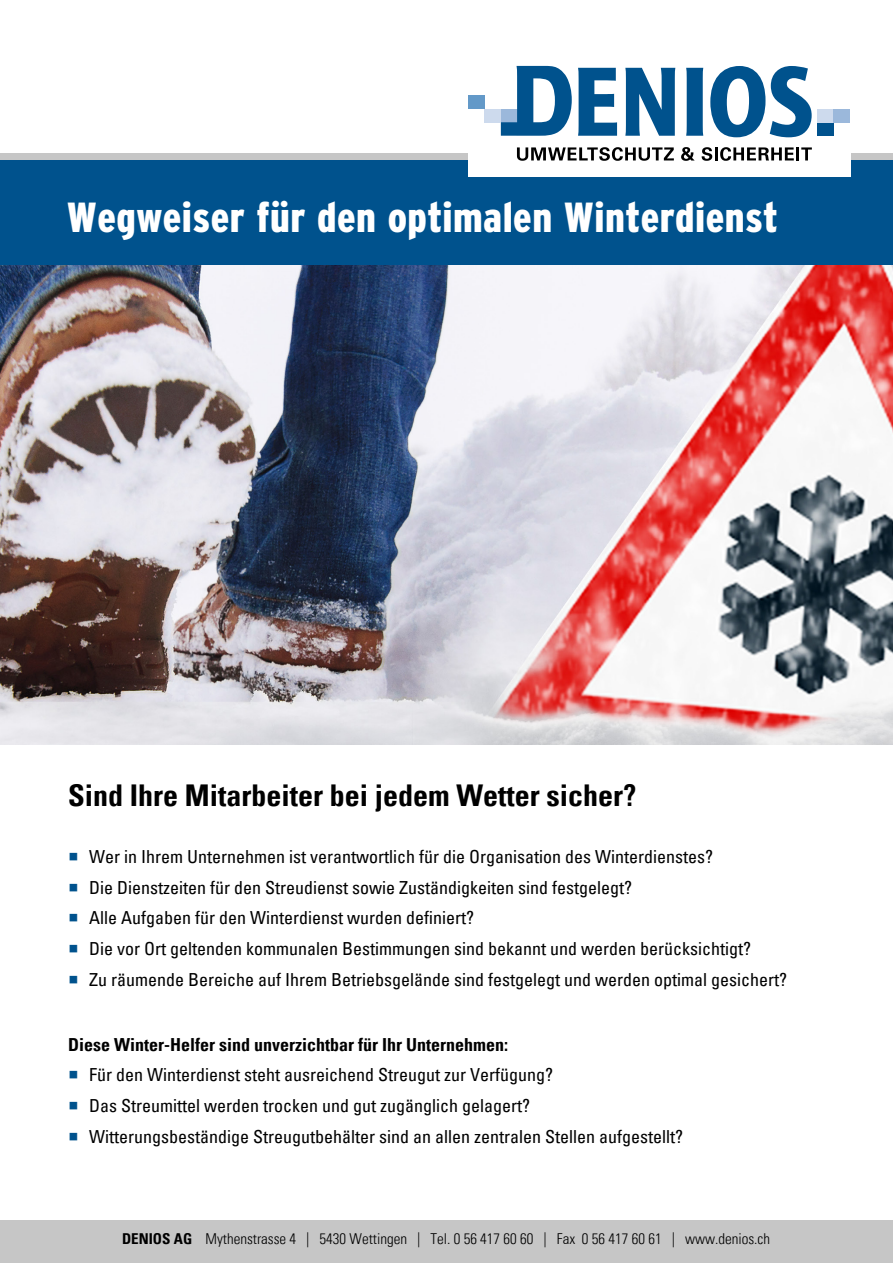
<style>
.page{position:relative;width:893px;height:1263px;background:#fff}
.page>*{position:absolute;margin:0;border:0;box-sizing:border-box;transform-origin:0 0}
.t1{font:900 42px "Interstate CE Condensed";letter-spacing:.01em;color:#fff}
.t2{font:700 condensed 30px "Univers LT Pro";color:#000}
.t3{font:condensed 18px/30.8px "Univers LT Pro";color:#000}
.t4{font:700 condensed 18px "Univers LT Pro";color:#000}
.t5{font:300 condensed 15px "Univers LT Pro";color:#000}
.s1{font-weight:700}
</style>
<div class="page">
<div style="left:0;top:1220px;width:893px;height:43px;background:#c6c6c6"></div>
<div style="left:0;top:159px;width:893px;height:107px;background:#00528d"></div>
<div style="left:0;top:153px;width:893px;height:6px;background:#c6c6c6"></div>
<div style="left:468px;top:66px;width:382px;height:110px;background:#fff"></div>
<svg style="left:578px;top:68px;width:39px;height:68px"></svg>
<svg style="left:625px;top:68px;width:50px;height:68px"></svg>
<svg style="left:686px;top:68px;width:17px;height:68px"></svg>
<svg style="left:710px;top:66px;width:102px;height:71px"></svg>
<svg style="left:501px;top:66px;width:71px;height:70px"></svg>
<div style="left:817px;top:122px;width:17px;height:14px;background:#00528d"></div>
<div style="left:485px;top:109px;width:16px;height:13px;background:#cddaed"></div>
<div style="left:468px;top:96px;width:17px;height:13px;background:#6399c8"></div>
<div style="left:817px;top:109px;width:16px;height:13px;background:#cddaed"></div>
<div style="left:833px;top:109px;width:17px;height:13px;background:#9bb8db"></div>
<svg style="left:517px;top:147px;width:157px;height:14px"></svg>
<svg style="left:681px;top:147px;width:14px;height:14px"></svg>
<svg style="left:702px;top:147px;width:110px;height:14px"></svg>
<img style="left:0;top:266px;width:893px;height:478px">
<h1 class="t1" style="left:67px;top:188px;width:713px">Wegweiser für den optimalen Winterdienst</h1>
<h2 class="t2" style="left:68px;top:777px;width:570px">Sind Ihre Mitarbeiter bei jedem Wetter sicher?</h2>
<p class="t3" style="left:89px;top:841px;width:699px">Wer in Ihrem Unternehmen ist verantwortlich für die Organisation des Winterdienstes?<br>Die Dienstzeiten für den Streudienst sowie Zuständigkeiten sind festgelegt?<br>Alle Aufgaben für den Winterdienst wurden definiert?<br>Die vor Ort geltenden kommunalen Bestimmungen sind bekannt und werden berücksichtigt?<br>Zu räumende Bereiche auf Ihrem Betriebsgelände sind festgelegt und werden optimal gesichert?</p>
<p class="t4" style="left:68px;top:1033px;width:441px">Diese Winter-Helfer sind unverzichtbar für Ihr Unternehmen:</p>
<p class="t3" style="left:89px;top:1059px;width:595px">Für den Winterdienst steht ausreichend Streugut zur Verfügung?<br>Das Streumittel werden trocken und gut zugänglich gelagert?<br>Witterungsbeständige Streugutbehälter sind an allen zentralen Stellen aufgestellt?</p>
<p class="t5" style="left:122px;top:1229px;width:649px"><span class="s1">DENIOS AG</span> Mythenstrasse 4 | 5430 Wettingen | Tel. 0 56 417 60 60 | Fax 0 56 417 60 61 | www.denios.ch</p>
</div>
